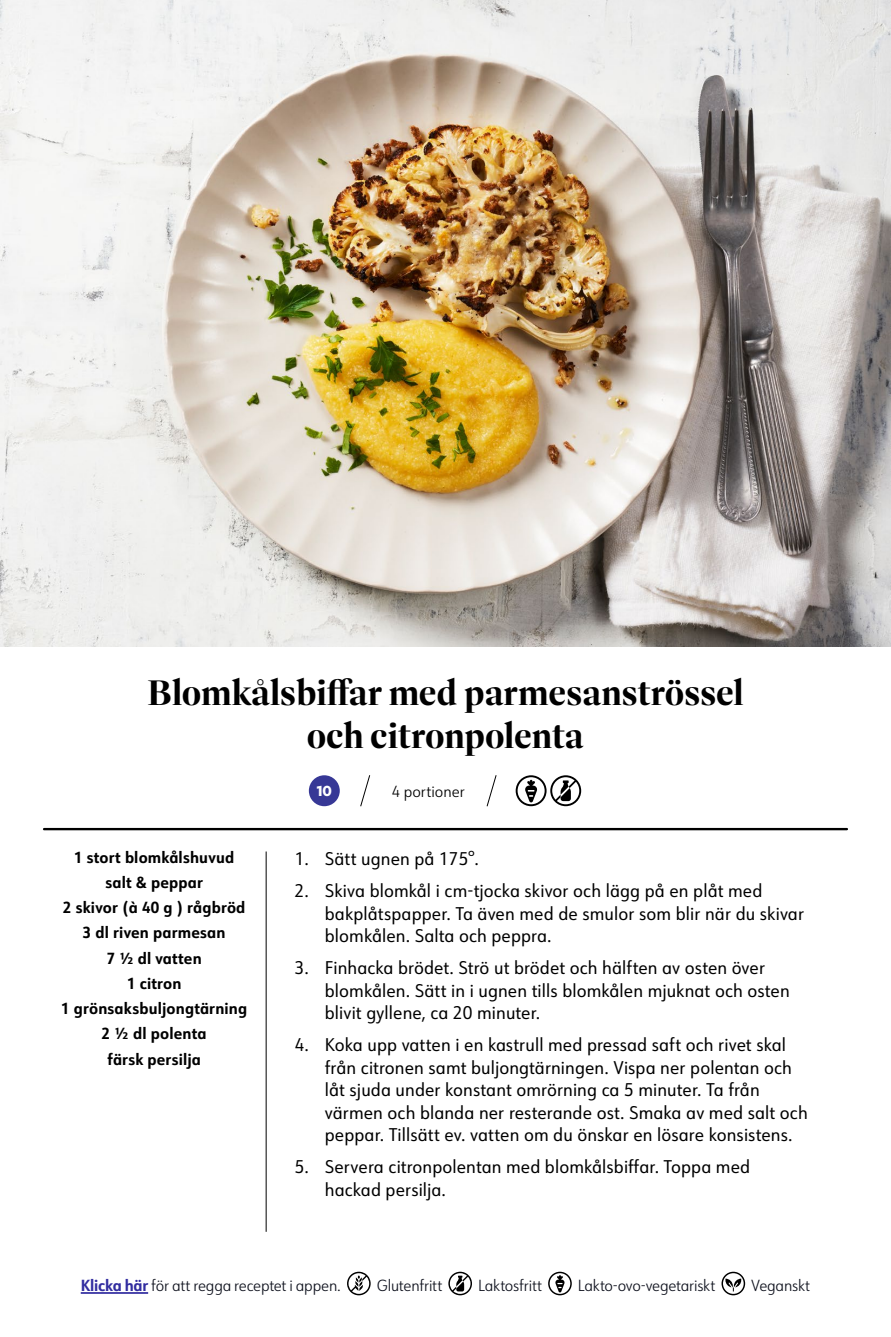
<style>
.page{position:relative;width:891px;height:1337px;background:#fff}
.page>*{position:absolute;margin:0;border:0;box-sizing:border-box;transform-origin:0 0}
.t1{font:700 36px/43.2px "Dashiell Fine";color:#000;text-align:center}
.t2{font:18px/22.5px "URW Form Semi Cond";letter-spacing:.005em;color:#000}
.t3{font:700 15.75px/25.2px "URW Form Semi Cond";letter-spacing:.01em;color:#000;text-align:center}
.t4{font:300 15.75px "URW Form Semi Cond";letter-spacing:-.015em;color:#0e111d}
.t5{font:300 15.75px "URW Form Semi Cond";color:#000}
.t6{font:700 15.08px "National 2";color:#fff}
.s1{font-weight:700;color:#322da0}
</style>
<div class="page">
<img style="left:0;top:0;width:891px;height:647px">
<hr style="left:81px;top:1292px;width:67px;height:1px;background:#322da0">
<svg style="left:347px;top:1271px;width:24px;height:24px"></svg>
<svg style="left:448px;top:1271px;width:24px;height:24px"></svg>
<svg style="left:548px;top:1271px;width:24px;height:24px"></svg>
<svg style="left:722px;top:1271px;width:23px;height:24px"></svg>
<div style="left:309px;top:775px;width:31px;height:31px;background:#373896;border-radius:50%"></div>
<svg style="left:360px;top:775px;width:10px;height:32px"></svg>
<svg style="left:486px;top:775px;width:11px;height:32px"></svg>
<svg style="left:516px;top:775px;width:65px;height:31px"></svg>
<hr style="left:44px;top:828px;width:803px;height:2px;background:#000">
<hr style="left:266px;top:851px;width:1px;height:380px;background:#000">
<h1 class="t1" style="left:147px;top:671px;width:598px">Blomkålsbiffar med parmesanströssel och citronpolenta</h1>
<p class="t3" style="left:61px;top:844px;width:187px">1 stort blomkålshuvud salt &amp; peppar<br>2 skivor (à 40 g ) rågbröd<br>3 dl riven parmesan<br>7 ½ dl vatten<br>1 citron<br>1 grönsaksbuljongtärning<br>2 ½ dl polenta<br>färsk persilja</p>
<p class="t6" style="left:317px;top:781px;width:17px">10</p>
<p class="t5" style="left:392px;top:780px;width:75px">4 portioner</p>
<p class="t2" style="left:295px;top:847px;width:186px">1. Sätt ugnen på 175°.</p>
<p class="t2" style="left:325px;top:879px;width:481px;text-indent:-30px">2. Skiva blomkål i cm-tjocka skivor och lägg på en plåt med bakplåtspapper. Ta även med de smulor som blir när du skivar blomkålen. Salta och peppra.</p>
<p class="t2" style="left:325px;top:956px;width:467px;text-indent:-30px">3. Finhacka brödet. Strö ut brödet och hälften av osten över blomkålen. Sätt in i ugnen tills blomkålen mjuknat och osten blivit gyllene, ca 20 minuter.</p>
<p class="t2" style="left:325px;top:1033px;width:484px;text-indent:-30px">4. Koka upp vatten i en kastrull med pressad saft och rivet skal från citronen samt buljongtärningen. Vispa ner polentan och låt sjuda under konstant omrörning ca 5 minuter. Ta från värmen och blanda ner resterande ost. Smaka av med salt och peppar. Tillsätt ev. vatten om du önskar en lösare konsistens.</p>
<p class="t2" style="left:325px;top:1155px;width:427px;text-indent:-30px">5. Servera citronpolentan med blomkålsbiffar. Toppa med hackad persilja.</p>
<p class="t4" style="left:81px;top:1274px;width:262px"><span class="s1">Klicka här</span> för att regga receptet i appen.</p>
<p class="t4" style="left:377px;top:1274px;width:67px">Glutenfritt</p>
<p class="t4" style="left:478px;top:1274px;width:65px">Laktosfritt</p>
<p class="t4" style="left:578px;top:1274px;width:139px">Lakto-ovo-vegetariskt</p>
<p class="t4" style="left:751px;top:1274px;width:60px">Veganskt</p>
</div>
